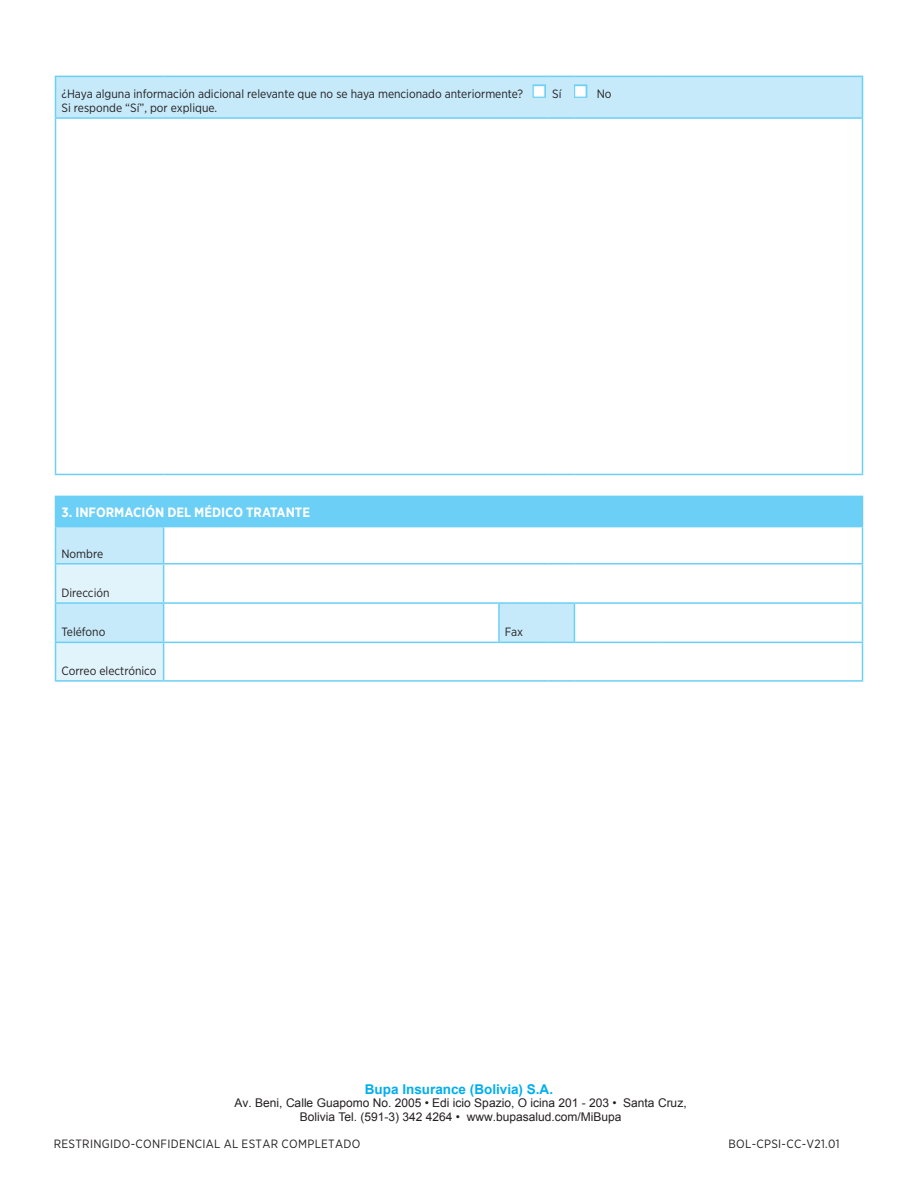
<style>
.page{position:relative;width:918px;height:1188px;background:#fff}
.page>*{position:absolute;margin:0;border:0;box-sizing:border-box;transform-origin:0 0}
.Subtitles{font:700 13.5px "Gotham Narrow";color:#fff}
.t1{font:700 13.5px "Arial";color:#00aeef}
.Body_Table{font:12px/14.4px "Gotham Narrow";color:#231f20}
.t2{font:12px/13.2px "Arial";color:#231f20;text-align:center}
.Head{font:12px "Gotham Narrow";letter-spacing:.025em;color:#231f20}
.s1{color:#fff}
.s2{font-style:inherit}
</style>
<div class="page">
<div style="left:56px;top:76px;width:806px;height:42px;background:#c6eafa"></div>
<svg style="left:56px;top:119px;width:806px;height:561px"></svg>
<div style="left:56px;top:496px;width:806px;height:31px;background:#6bcff6"></div>
<div style="left:499px;top:603px;width:75px;height:39px;background:#c6eafa"></div>
<hr style="left:55px;top:76px;width:109px;height:1px;background:#6bcff6">
<hr style="left:55px;top:77px;width:1px;height:40px;background:#6bcff6">
<hr style="left:164px;top:76px;width:335px;height:1px;background:#6bcff6">
<hr style="left:499px;top:76px;width:48px;height:1px;background:#6bcff6">
<svg style="left:547px;top:76px;width:27px;height:1px"></svg>
<hr style="left:574px;top:76px;width:82px;height:1px;background:#6bcff6">
<hr style="left:656px;top:76px;width:207px;height:1px;background:#6bcff6">
<hr style="left:862px;top:77px;width:1px;height:40px;background:#6bcff6">
<hr style="left:55px;top:117px;width:109px;height:2px;background:#6bcff6">
<hr style="left:55px;top:119px;width:1px;height:355px;background:#6bcff6">
<hr style="left:164px;top:117px;width:335px;height:2px;background:#6bcff6">
<hr style="left:499px;top:117px;width:48px;height:2px;background:#6bcff6">
<hr style="left:547px;top:117px;width:27px;height:2px;background:#6bcff6">
<hr style="left:574px;top:117px;width:82px;height:2px;background:#6bcff6">
<hr style="left:656px;top:117px;width:207px;height:2px;background:#6bcff6">
<hr style="left:862px;top:119px;width:1px;height:355px;background:#6bcff6">
<hr style="left:55px;top:474px;width:109px;height:1px;background:#6bcff6">
<hr style="left:164px;top:474px;width:335px;height:1px;background:#6bcff6">
<hr style="left:499px;top:474px;width:48px;height:1px;background:#6bcff6">
<svg style="left:547px;top:474px;width:27px;height:1px"></svg>
<hr style="left:574px;top:474px;width:82px;height:1px;background:#6bcff6">
<hr style="left:656px;top:474px;width:207px;height:1px;background:#6bcff6">
<hr style="left:55px;top:496px;width:109px;height:1px;background:#6bcff6">
<svg style="left:55px;top:497px;width:108px;height:183px"></svg>
<hr style="left:656px;top:496px;width:207px;height:1px;background:#6bcff6">
<svg style="left:862px;top:497px;width:1px;height:29px"></svg>
<hr style="left:55px;top:526px;width:109px;height:1px;background:#6bcff6">
<hr style="left:55px;top:527px;width:1px;height:36px;background:#6bcff6">
<hr style="left:163px;top:527px;width:1px;height:36px;background:#6bcff6">
<hr style="left:656px;top:526px;width:207px;height:1px;background:#6bcff6">
<hr style="left:862px;top:527px;width:1px;height:36px;background:#6bcff6">
<hr style="left:55px;top:563px;width:109px;height:2px;background:#6bcff6">
<hr style="left:55px;top:565px;width:1px;height:37px;background:#6bcff6">
<hr style="left:164px;top:563px;width:335px;height:2px;background:#6bcff6">
<hr style="left:163px;top:565px;width:1px;height:37px;background:#6bcff6">
<hr style="left:499px;top:563px;width:48px;height:2px;background:#6bcff6">
<hr style="left:547px;top:563px;width:27px;height:2px;background:#6bcff6">
<hr style="left:574px;top:563px;width:82px;height:2px;background:#6bcff6">
<hr style="left:656px;top:563px;width:207px;height:2px;background:#6bcff6">
<hr style="left:862px;top:565px;width:1px;height:37px;background:#6bcff6">
<hr style="left:55px;top:602px;width:109px;height:2px;background:#6bcff6">
<hr style="left:55px;top:604px;width:1px;height:38px;background:#6bcff6">
<hr style="left:164px;top:602px;width:335px;height:2px;background:#6bcff6">
<hr style="left:163px;top:604px;width:1px;height:38px;background:#6bcff6">
<hr style="left:499px;top:602px;width:48px;height:2px;background:#6bcff6">
<hr style="left:498px;top:604px;width:2px;height:38px;background:#6bcff6">
<hr style="left:547px;top:602px;width:27px;height:2px;background:#6bcff6">
<hr style="left:574px;top:602px;width:82px;height:2px;background:#6bcff6">
<hr style="left:574px;top:604px;width:1px;height:38px;background:#6bcff6">
<hr style="left:656px;top:602px;width:207px;height:2px;background:#6bcff6">
<hr style="left:862px;top:604px;width:1px;height:38px;background:#6bcff6">
<hr style="left:55px;top:642px;width:109px;height:1px;background:#6bcff6">
<hr style="left:55px;top:643px;width:1px;height:37px;background:#6bcff6">
<hr style="left:164px;top:642px;width:335px;height:1px;background:#6bcff6">
<hr style="left:163px;top:643px;width:1px;height:37px;background:#6bcff6">
<hr style="left:499px;top:642px;width:48px;height:1px;background:#6bcff6">
<svg style="left:547px;top:642px;width:27px;height:1px"></svg>
<hr style="left:574px;top:642px;width:82px;height:1px;background:#6bcff6">
<hr style="left:656px;top:642px;width:207px;height:1px;background:#6bcff6">
<hr style="left:862px;top:643px;width:1px;height:37px;background:#6bcff6">
<hr style="left:55px;top:680px;width:109px;height:2px;background:#6bcff6">
<hr style="left:164px;top:680px;width:335px;height:2px;background:#6bcff6">
<hr style="left:499px;top:680px;width:48px;height:2px;background:#6bcff6">
<hr style="left:547px;top:680px;width:27px;height:2px;background:#6bcff6">
<hr style="left:574px;top:680px;width:82px;height:2px;background:#6bcff6">
<hr style="left:656px;top:680px;width:207px;height:2px;background:#6bcff6">
<div style="left:533px;top:84px;width:13px;height:14px;border:3px solid #6bcff6"></div>
<div style="left:574px;top:84px;width:13px;height:14px;border:3px solid #6bcff6"></div>
<p class="Body_Table" style="left:62px;top:86px;width:552px">¿Haya alguna información adicional relevante que no se haya mencionado anteriormente? <span class="s1">■</span> Sí <span class="s1">■</span> No<br>Si responde “Sí”, por explique.</p>
<p class="Subtitles" style="left:62px;top:503px;width:250px">3. INFORMACIÓN DEL MÉDICO TRATANTE</p>
<p class="Body_Table" style="left:62px;top:546px;width:43px">Nombre</p>
<p class="Body_Table" style="left:62px;top:585px;width:50px">Dirección</p>
<p class="Body_Table" style="left:62px;top:625px;width:45px">Teléfono</p>
<p class="Body_Table" style="left:505px;top:625px;width:20px">Fax</p>
<p class="Body_Table" style="left:62px;top:663px;width:97px">Correo electrónico</p>
<p class="t1" style="left:365px;top:1080px;width:190px">Bupa Insurance (Bolivia) S.A.</p>
<p class="t2" style="left:235px;top:1097px;width:454px">Av. Beni, Calle Guapomo No. 2005 • Edi icio Spazio, O icina 201 - 203 • Santa Cruz,<br>Bolivia Tel. (591-3) 342 4264 • www.bupasalud.com<span class="s2">/MiBupa</span></p>
<p class="Head" style="left:54px;top:1136px;width:308px">RESTRINGIDO-CONFIDENCIAL AL ESTAR COMPLETADO</p>
<p class="Head" style="left:729px;top:1136px;width:113px">BOL-CPSI-CC-V21.01</p>
</div>
